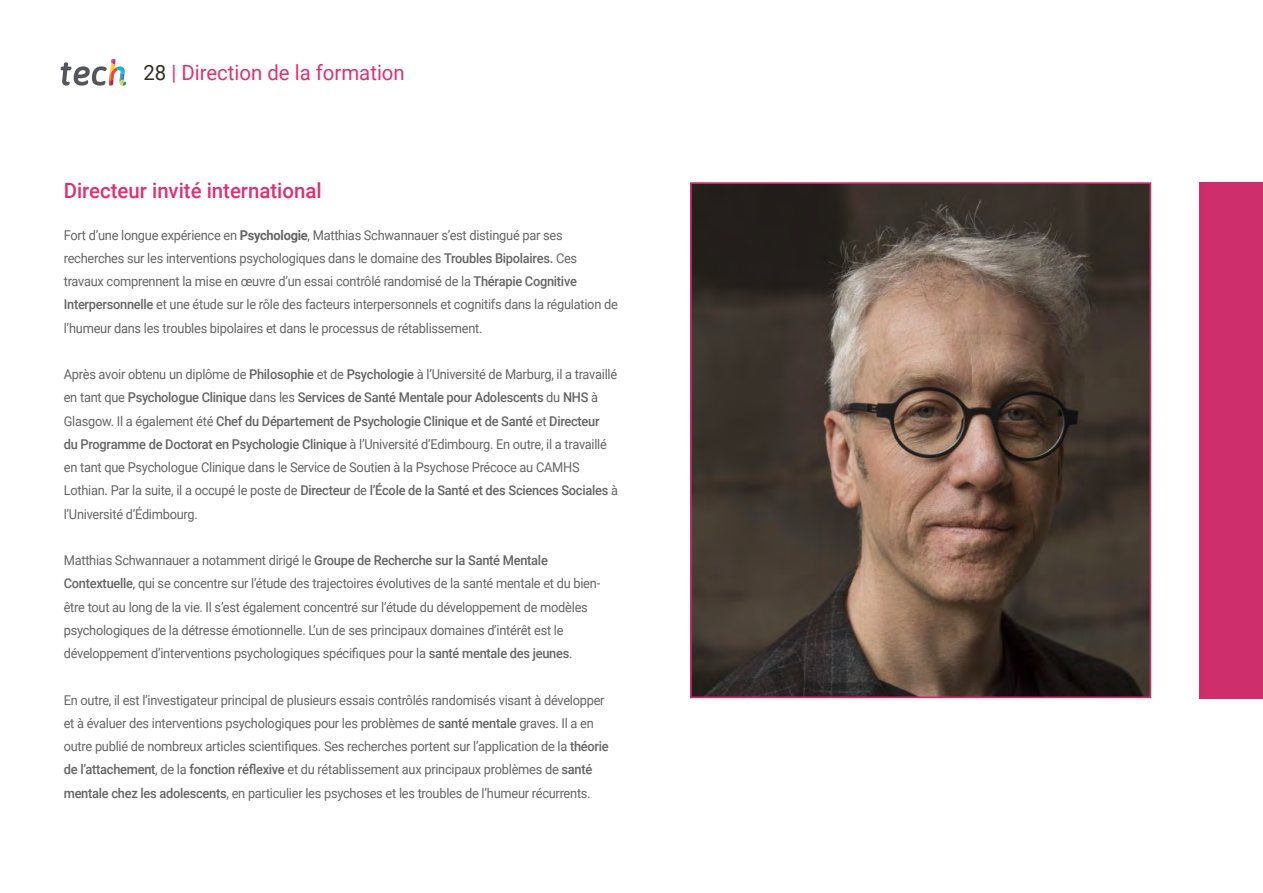
<style>
.page{position:relative;width:1263px;height:893px;background:#fff}
.page>*{position:absolute;margin:0;border:0;box-sizing:border-box;transform-origin:0 0}
.t1{font:500 21px "Roboto";color:#e03073}
.t2{font:21px "Roboto";color:#df3174}
.t3{font:13.5px/23.2px "Roboto";letter-spacing:-.02em;color:#656565;scale:.95 1}
.s1{color:#312e20}
.s2{font-weight:700}
.s3{font-weight:500}
</style>
<div class="page">
<img style="left:694px;top:186px;width:453px;height:508px">
<div style="left:690px;top:182px;width:461px;height:516px;border:2px solid #ce2e6b"></div>
<svg style="left:61px;top:59px;width:65px;height:27px"></svg>
<div style="left:1199px;top:182px;width:64px;height:516px;background:#ce2e6b"></div>
<h1 class="t2" style="left:144px;top:57px;width:263px"><span class="s1">28</span> | Direction de la formation</h1>
<h1 class="t1" style="left:64px;top:176px;width:259px">Directeur invité international</h1>
<p class="t3" style="left:64px;top:223px;width:585px">Fort d’une longue expérience en <span class="s2">Psychologie</span>, Matthias Schwannauer s’est distingué par ses recherches sur les interventions psychologiques dans le domaine des <span class="s3">Troubles Bipolaires.</span> Ces travaux comprennent la mise en œuvre d’un essai contrôlé randomisé de la <span class="s3">Thérapie Cognitive Interpersonnelle</span> et une étude sur le rôle des facteurs interpersonnels et cognitifs dans la régulation de l’humeur dans les troubles bipolaires et dans le processus de rétablissement.</p>
<p class="t3" style="left:64px;top:362px;width:585px">Après avoir obtenu un diplôme de <span class="s3">Philosophie</span> et de <span class="s3">Psychologie</span> à l’Université de Marburg, il a travaillé en tant que <span class="s3">Psychologue Clinique</span> dans les <span class="s3">Services de Santé Mentale pour Adolescents</span> du <span class="s3">NHS</span> à Glasgow. Il a également été <span class="s3">Chef du Département de Psychologie Clinique et de Santé</span> et <span class="s3">Directeur<br>du Programme de Doctorat en Psychologie Clinique</span> à l’Université d’Edimbourg. En outre, il a travaillé en tant que Psychologue Clinique dans le Service de Soutien à la Psychose Précoce au CAMHS Lothian. Par la suite, il a occupé le poste de <span class="s3">Directeur</span> de <span class="s3">l’École de la Santé et des Sciences Sociales</span> à l’Université d’Édimbourg.</p>
<p class="t3" style="left:64px;top:548px;width:566px">Matthias Schwannauer a notamment dirigé le <span class="s3">Groupe de Recherche sur la Santé Mentale Contextuelle</span>, qui se concentre sur l’étude des trajectoires évolutives de la santé mentale et du bien&shy;être tout au long de la vie. Il s’est également concentré sur l’étude du développement de modèles psychologiques de la détresse émotionnelle. L’un de ses principaux domaines d’intérêt est le développement d’interventions psychologiques spécifiques pour la <span class="s3">santé mentale des jeunes</span>.</p>
<p class="t3" style="left:64px;top:688px;width:575px">En outre, il est l’investigateur principal de plusieurs essais contrôlés randomisés visant à développer et à évaluer des interventions psychologiques pour les problèmes de <span class="s3">santé mentale</span> graves. Il a en outre publié de nombreux articles scientifiques. Ses recherches portent sur l’application de la <span class="s3">théorie de l’attachement</span>, de la <span class="s3">fonction réflexive</span> et du rétablissement aux principaux problèmes de <span class="s3">santé mentale chez les adolescents</span>, en particulier les psychoses et les troubles de l’humeur récurrents.</p>
</div>
